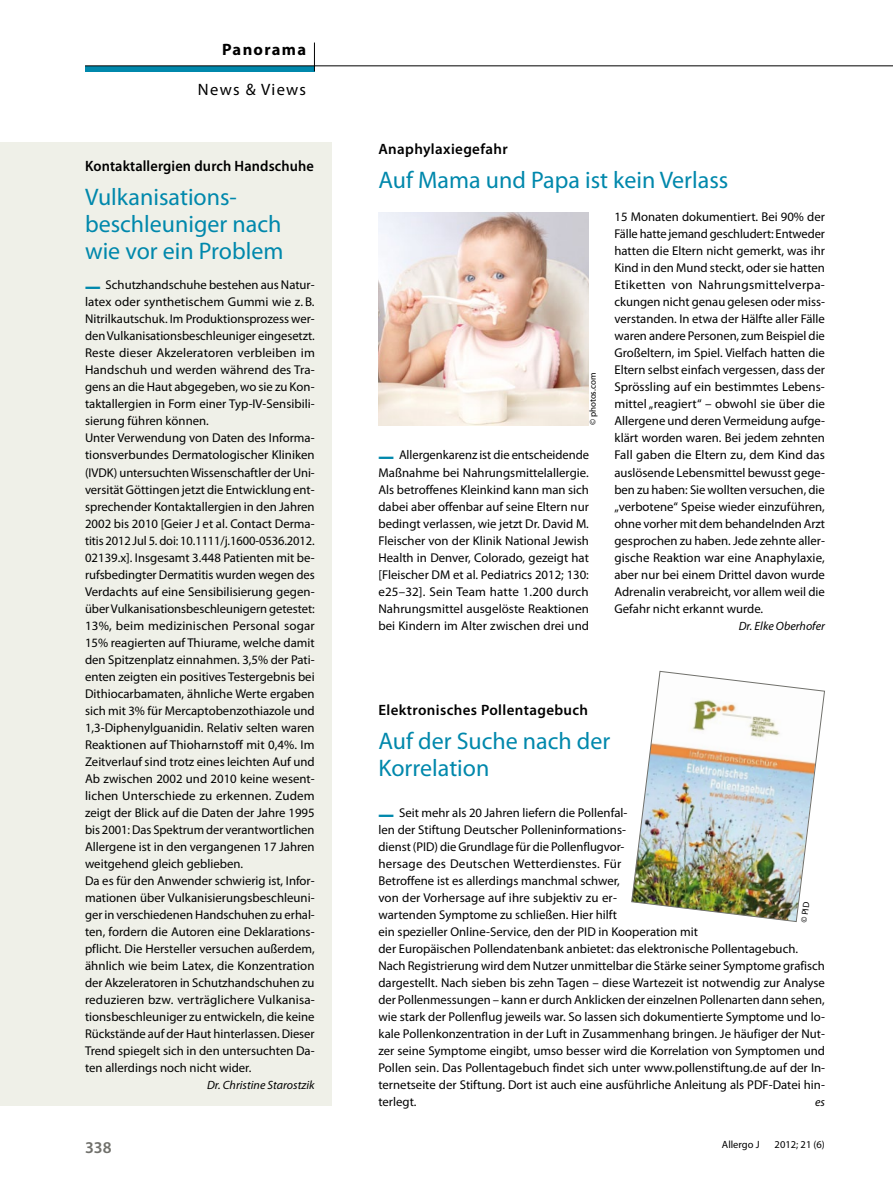
<style>
.page{position:relative;width:893px;height:1187px;background:#fff}
.page>*{position:absolute;margin:0;border:0;box-sizing:border-box;transform-origin:0 0}
.t1{font:24px/27px "Myriad Pro";color:#0088ac}
.t2{font:16.5px "Myriad Pro";letter-spacing:.08em;color:#000}
.t3{font:700 16.5px "Myriad Pro";letter-spacing:.08em;color:#000}
.t4{font:600 16.5px "Myriad Pro";color:#70706b}
.t5{font:600 15px "Myriad Pro";letter-spacing:.025em;color:#000}
.t6{font:600 15px "Myriad Pro";letter-spacing:.025em;color:#000;scale:.96 1}
.t7{font:12.75px/17px "Myriad Pro";color:#000;text-align:justify}
.t8{font:italic 12px "Myriad Pro";color:#000}
.t9{font:10.5px "Myriad Pro";color:#000}
.t10{font:9px "Myriad Pro";color:#000}
.s1{font-weight:700;font-size:24.3px;color:#0088ac}
</style>
<div class="page">
<div style="left:85px;top:66px;width:230px;height:5px;background:#0088ac"></div>
<hr style="left:85px;top:66px;width:808px;height:1px;background:#000">
<svg style="left:314px;top:43px;width:1px;height:28px"></svg>
<div style="left:0;top:142px;width:332px;height:964px;background:#eff0e8"></div>
<img style="left:631px;top:670px;width:194px;height:252px">
<img style="left:378px;top:213px;width:211px;height:212px">
<p class="t3" style="left:222px;top:39px;width:86px">Panorama</p>
<p class="t2" style="left:198px;top:79px;width:110px">News &amp; Views</p>
<p class="t6" style="left:85px;top:156px;width:240px">Kontaktallergien durch Handschuhe</p>
<h1 class="t1" style="left:85px;top:183px;width:200px">Vulkanisations&shy;beschleuniger nach wie vor ein Problem</h1>
<p class="t7" style="left:85px;top:276px;width:231px;text-align:left"><span class="s1">—</span> Schutzhandschuhe bestehen aus Natur&shy;latex oder synthetischem Gummi wie z.B.<br>Nitrilkautschuk. Im Produktionsprozess wer&shy;den Vulkanisationsbeschleuniger eingesetzt.<br>Reste dieser Akzeleratoren verbleiben im Handschuh und werden während des Tra&shy;gens an die Haut abgegeben, wo sie zu Kon&shy;taktallergien in Form einer Typ-IV-Sensibili&shy;sierung führen können.<br>Unter Verwendung von Daten des Informa&shy;tionsverbundes Dermatologischer Kliniken (IVDK) untersuchten Wissenschaftler der Uni&shy;versität Göttingen jetzt die Entwicklung ent&shy;sprechender Kontaktallergien in den Jahren 2002 bis 2010 [Geier J et al. Contact Derma&shy;titis 2012 Jul 5. doi: 10.1111/j.1600-0536.2012.<br>02139.x]. Insgesamt 3.448 Patienten mit be&shy;rufsbedingter Dermatitis wurden wegen des Verdachts auf eine Sensibilisierung gegen&shy;über Vulkanisationsbeschleunigern getestet:<br>13%, beim medizinischen Personal sogar 15% reagierten auf Thiurame, welche damit den Spitzenplatz einnahmen. 3,5% der Pati&shy;enten zeigten ein positives Testergebnis bei Dithiocarbamaten, ähnliche Werte ergaben sich mit 3% für Mercaptobenzothiazole und 1,3-Diphenylguanidin. Relativ selten waren Reaktionen auf Thioharnstoff mit 0,4%. Im Zeitverlauf sind trotz eines leichten Auf und Ab zwischen 2002 und 2010 keine wesent&shy;lichen Unterschiede zu erkennen. Zudem zeigt der Blick auf die Daten der Jahre 1995 bis 2001: Das Spektrum der verantwortlichen Allergene ist in den vergangenen 17 Jahren weitgehend gleich geblieben.<br>Da es für den Anwender schwierig ist, Infor&shy;mationen über Vulkanisierungsbeschleuni&shy;ger in verschiedenen Handschuhen zu erhal&shy;ten, fordern die Autoren eine Deklarations&shy;pflicht. Die Hersteller versuchen außerdem, ähnlich wie beim Latex, die Konzentration der Akzeleratoren in Schutzhandschuhen zu reduzieren bzw. verträglichere Vulkanisa&shy;tions beschleuniger zu entwickeln, die keine Rückstände auf der Haut hinterlassen. Dieser Trend spiegelt sich in den untersuchten Da&shy;ten allerdings noch nicht wider.</p>
<p class="t8" style="left:207px;top:1077px;width:109px">Dr. Christine Starostzik</p>
<p class="t4" style="left:85px;top:1136px;width:28px">338</p>
<p class="t5" style="left:378px;top:139px;width:131px">Anaphylaxiegefahr</p>
<h1 class="t1" style="left:378px;top:166px;width:351px">Auf Mama und Papa ist kein Verlass</h1>
<p class="t10" style="left:587px;top:425px;width:54px;rotate:-90deg">© photos.com</p>
<p class="t7" style="left:378px;top:446px;width:212px"><span class="s1">—</span> Allergenkarenz ist die entscheidende Maßnahme bei Nahrungsmittelallergie.<br>Als betroffenes Kleinkind kann man sich dabei aber offenbar auf seine Eltern nur bedingt verlassen, wie jetzt Dr. David M.<br>Fleischer von der Klinik National Jewish Health in Denver, Colorado, gezeigt hat [Fleischer DM et al. Pediatrics 2012; 130: e25–32]. Sein Team hatte 1.200 durch Nahrungsmittel ausgelöste Reaktionen bei Kindern im Alter zwischen drei und</p>
<p class="t7" style="left:614px;top:208px;width:212px">15 Monaten dokumentiert. Bei 90% der Fälle hatte jemand geschludert: Entweder hatten die Eltern nicht gemerkt, was ihr Kind in den Mund steckt, oder sie hatten Etiketten von Nahrungsmittelverpa&shy;ckungen nicht genau gelesen oder miss&shy;verstanden. In etwa der Hälfte aller Fälle waren andere Personen, zum Beispiel die Großeltern, im Spiel. Vielfach hatten die Eltern selbst einfach vergessen, dass der Sprössling auf ein bestimmtes Lebens&shy;mittel „reagiert“ – obwohl sie über die Allergene und deren Vermeidung aufge&shy;klärt worden waren. Bei jedem zehnten Fall gaben die Eltern zu, dem Kind das auslösende Lebensmittel bewusst gege&shy;ben zu haben: Sie wollten versuchen, die „verbotene“ Speise wieder einzuführen, ohne vorher mit dem behandelnden Arzt gesprochen zu haben. Jede zehnte aller&shy;gische Reaktion war eine Anaphylaxie, aber nur bei einem Drittel davon wurde Adrenalin verabreicht, vor allem weil die Gefahr nicht erkannt wurde.</p>
<p class="t8" style="left:739px;top:618px;width:88px">Dr. Elke Oberhofer</p>
<p class="t5" style="left:378px;top:700px;width:211px">Elektronisches Pollentagebuch</p>
<h1 class="t1" style="left:378px;top:727px;width:233px">Auf der Suche nach der<br>Korrelation</h1>
<p class="t7" style="left:378px;top:803px;width:448px;text-align:left"><span class="s1">—</span> Seit mehr als 20 Jahren liefern die Pollenfal-<br>len der Stiftung Deutscher Polleninformations-<br>dienst (PID) die Grundlage für die Pollenflugvor-<br>hersage des Deutschen Wetterdienstes. Für<br>Betroffene ist es allerdings manchmal schwer,<br>von der Vorhersage auf ihre subjektiv zu er-<br>wartenden Symptome zu schließen. Hier hilft<br>ein spezieller Online-Service, den der PID in Kooperation mit<br>der Europäischen Pollendatenbank anbietet: das elektronische Pollentagebuch.<br>Nach Registrierung wird dem Nutzer unmittelbar die Stärke seiner Symptome grafisch dargestellt. Nach sieben bis zehn Tagen – diese Wartezeit ist notwendig zur Analyse der Pollenmessungen – kann er durch Anklicken der einzelnen Pollenarten dann sehen, wie stark der Pollenflug jeweils war. So lassen sich dokumentierte Symptome und lo&shy;kale Pollenkonzentration in der Luft in Zusammenhang bringen. Je häufiger der Nut&shy;zer seine Symptome eingibt, umso besser wird die Korrelation von Symptomen und Pollen sein. Das Pollentagebuch findet sich unter www.pollenstiftung.de auf der In&shy;ternetseite der Stiftung. Dort ist auch eine ausführliche Anleitung als PDF-Datei hin&shy;terlegt.</p>
<p class="t10" style="left:798px;top:922px;width:22px;rotate:-83deg">© PID</p>
<p class="t8" style="left:815px;top:1094px;width:11px">es</p>
<p class="t9" style="left:722px;top:1137px;width:39px">Allergo J</p>
<p class="t9" style="left:775px;top:1137px;width:52px">2012; 21 (6)</p>
</div>
